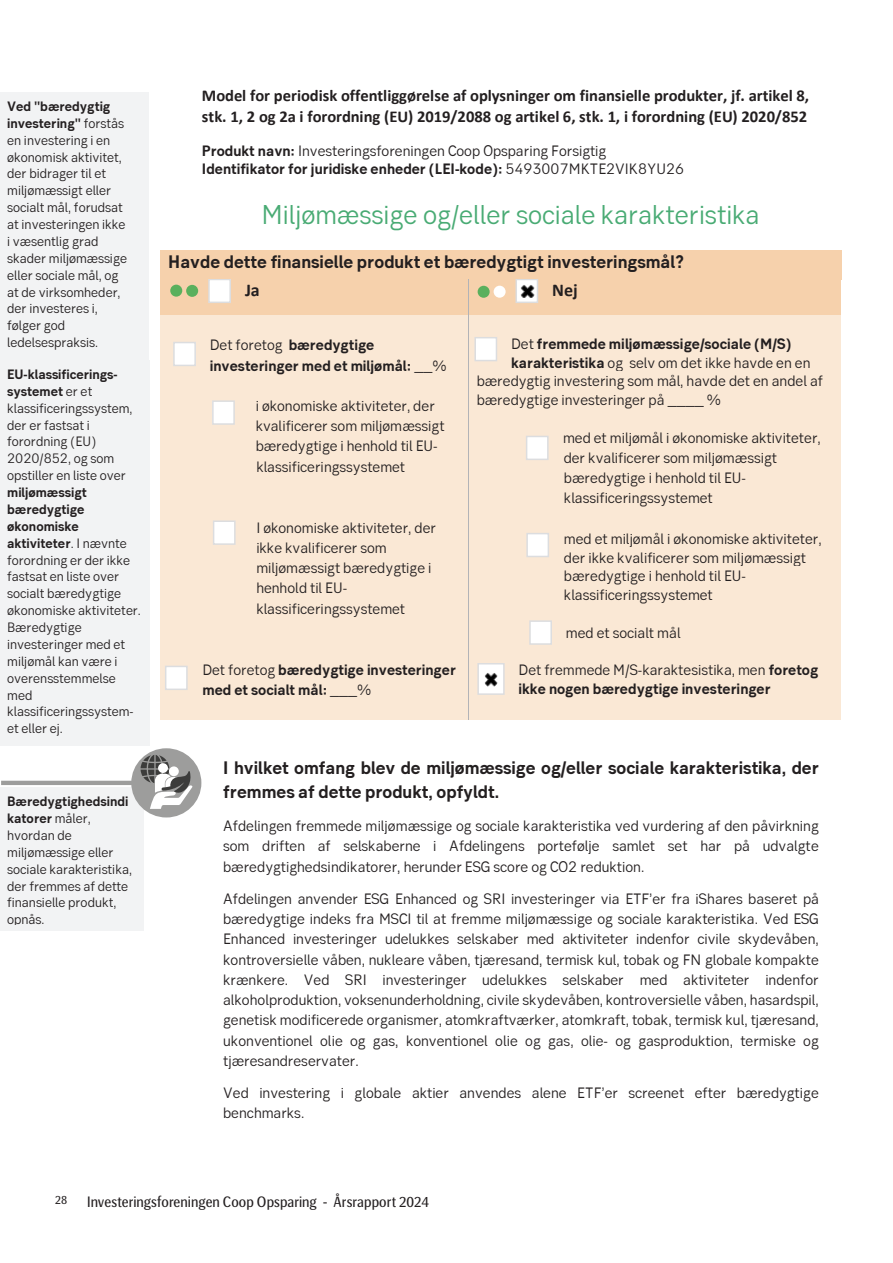
<style>
.page{position:relative;width:893px;height:1263px;background:#fff}
.page>*{position:absolute;margin:0;border:0;box-sizing:border-box;transform-origin:0 0}
.t1{font:27px "SEB Sans Serif";color:#49ab74}
.t2{font:700 18px/24.3px "SEB Sans Serif";color:#231f20}
.t3{font:700 18px "Calibri";color:#231f20}
.t4{font:700 16.5px/21.8px "Calibri";color:#231f20}
.t5{font:15px/20.2px "SEB Sans Serif";color:#231f20}
.t6{font:700 15px/20.4px "SEB Sans Serif";color:#231f20}
.t7{font:15px "SEB Basic";letter-spacing:.005em;color:#231f20}
.t8{font:13.5px/17px "SEB Sans Serif";color:#231f20}
.t9{font:12px "SEB Basic";color:#231f20}
.s1{font-weight:700}
.s2{font-family:"Calibri"}
.s3{font-weight:400}
</style>
<div class="page">
<div style="left:160px;top:250px;width:681px;height:29px;background:#f6d1ac"></div>
<div style="left:160px;top:279px;width:308px;height:36px;background:#f6d1ac"></div>
<div style="left:469px;top:279px;width:372px;height:36px;background:#f6d1ac"></div>
<hr style="left:468px;top:279px;width:1px;height:36px;background:#b2b3b7">
<div style="left:160px;top:315px;width:308px;height:345px;background:#fae8d5"></div>
<div style="left:469px;top:315px;width:372px;height:345px;background:#fae8d5"></div>
<hr style="left:468px;top:315px;width:1px;height:345px;background:#b2b3b7">
<div style="left:160px;top:660px;width:308px;height:59px;background:#fae8d5"></div>
<div style="left:469px;top:660px;width:372px;height:59px;background:#fae8d5"></div>
<hr style="left:468px;top:660px;width:1px;height:59px;background:#b2b3b7">
<div style="left:0;top:92px;width:148px;height:268px;background:#f2f3f4"></div>
<div style="left:0;top:360px;width:150px;height:386px;background:#f2f3f4"></div>
<div style="left:186px;top:285px;width:12px;height:12px;background:#5ab05d;border-radius:50%"></div>
<div style="left:209px;top:279px;width:21px;height:23px;background:#fff"></div>
<div style="left:208px;top:279px;width:23px;height:24px;border:2px solid #dcdddf"></div>
<div style="left:170px;top:285px;width:12px;height:12px;background:#5ab05d;border-radius:50%"></div>
<div style="left:494px;top:286px;width:12px;height:12px;background:#fff;border-radius:50%"></div>
<div style="left:478px;top:286px;width:12px;height:12px;background:#5ab05d;border-radius:50%"></div>
<div style="left:516px;top:279px;width:21px;height:23px;background:#fff"></div>
<div style="left:515px;top:279px;width:23px;height:24px;border:2px solid #dcdddf"></div>
<img style="left:521px;top:285px;width:13px;height:13px">
<div style="left:0;top:788px;width:144px;height:143px;background:#f2f3f4"></div>
<hr style="left:1px;top:781px;width:143px;height:4px;background:#9d9d9c">
<div style="left:131px;top:748px;width:70px;height:69px;background:#9d9d9c;border-radius:50%"></div>
<svg style="left:141px;top:755px;width:52px;height:54px"></svg>
<div style="left:174px;top:343px;width:21px;height:22px;background:#fff"></div>
<div style="left:173px;top:342px;width:23px;height:24px;border:2px solid #dcdddf"></div>
<div style="left:214px;top:521px;width:21px;height:23px;background:#fff"></div>
<div style="left:213px;top:520px;width:23px;height:25px;border:2px solid #dcdddf"></div>
<div style="left:213px;top:401px;width:21px;height:23px;background:#fff"></div>
<div style="left:212px;top:400px;width:23px;height:25px;border:2px solid #dcdddf"></div>
<div style="left:475px;top:338px;width:21px;height:23px;background:#fff"></div>
<div style="left:474px;top:337px;width:23px;height:24px;border:2px solid #dcdddf"></div>
<div style="left:527px;top:436px;width:21px;height:23px;background:#fff"></div>
<div style="left:526px;top:436px;width:23px;height:24px;border:2px solid #dcdddf"></div>
<div style="left:527px;top:534px;width:21px;height:22px;background:#fff"></div>
<div style="left:526px;top:533px;width:23px;height:24px;border:2px solid #dcdddf"></div>
<div style="left:530px;top:621px;width:21px;height:23px;background:#fff"></div>
<div style="left:529px;top:620px;width:23px;height:25px;border:2px solid #dcdddf"></div>
<div style="left:166px;top:666px;width:21px;height:23px;background:#fff"></div>
<div style="left:165px;top:666px;width:23px;height:24px;border:2px solid #dcdddf"></div>
<div style="left:478px;top:664px;width:26px;height:30px;background:#fff"></div>
<div style="left:477px;top:663px;width:28px;height:32px;border:2px solid #dcdddf"></div>
<img style="left:484px;top:673px;width:14px;height:13px">
<p class="t8" style="left:7px;top:98px;width:121px"><span class="s1">Ved "bæredygtig investering"</span> forstås en investering i en økonomisk aktivitet, der bidrager til et miljømæssigt eller socialt mål, forudsat at investeringen ikke i væsentlig grad skader miljømæssige eller sociale mål, og at de virksomheder, der investeres i, følger god ledelsespraksis.</p>
<p class="t8" style="left:7px;top:365px;width:135px"><span class="s1">EU-klassificerings&shy;systemet</span> er et klassificeringssystem, der er fastsat i forordning (EU)<br>2020/852, og som opstiller en liste over <span class="s1">miljømæssigt bæredygtige økonomiske aktiviteter</span>. I nævnte forordning er der ikke fastsat en liste over socialt bæredygtige økonomiske aktiviteter.<br>Bæredygtige investeringer med et miljømål kan være i overensstemmelse med klassificeringssystem&shy;et eller ej.</p>
<p class="t8" style="left:7px;top:793px;width:126px"><span class="s1">Bæredygtighedsindi katorer</span> måler, hvordan de miljømæssige eller sociale karakteristika, der fremmes af dette finansielle produkt, opnås.</p>
<p class="t4" style="left:202px;top:84px;width:609px">Model for periodisk offentliggørelse af oplysninger om finansielle produkter, jf. artikel 8, stk. 1, 2 og 2a i forordning (EU) 2019/2088 og artikel 6, stk. 1, i forordning (EU) 2020/852</p>
<p class="t5" style="left:202px;top:141px;width:484px;line-height:18.8px"><span class="s1">Produkt navn:</span> Investeringsforeningen Coop Opsparing Forsigtig<br><span class="s1">Identifikator for juridiske enheder (LEI-kode):</span> 5493007MKTE2VIK8YU26</p>
<p class="t1" style="left:262px;top:198px;width:500px">Miljømæssige og/eller sociale karakteristika</p>
<p class="t2" style="left:245px;top:247px;width:440px;line-height:28.7px;text-indent:-77px">Havde dette finansielle produkt et bæredygtigt investeringsmål?<br><span class="s2">Ja</span></p>
<p class="t3" style="left:552px;top:278px;width:27px">Nej</p>
<p class="t6" style="left:210px;top:335px;width:238px"><span class="s3">Det foretog</span> bæredygtige investeringer med et miljømål: <span class="s3">__%</span></p>
<p class="t5" style="left:256px;top:395px;width:190px">i økonomiske aktiviteter, der kvalificerer som miljømæssigt bæredygtige i henhold til EU&shy;klassificeringssystemet</p>
<p class="t5" style="left:256px;top:517px;width:181px">I økonomiske aktiviteter, der ikke kvalificerer som miljømæssigt bæredygtige i henhold til EU&shy;klassificeringssystemet</p>
<p class="t6" style="left:511px;top:333px;width:282px"><span class="s3">Det</span> fremmede miljømæssige/sociale (M/S)</p>
<p class="t5" style="left:511px;top:352px;width:301px"><span class="s1">karakteristika</span> og selv om det ikke havde en en</p>
<p class="t5" style="left:477px;top:371px;width:348px">bæredygtig investering som mål, havde det en andel af</p>
<p class="t5" style="left:477px;top:389px;width:246px">bæredygtige investeringer på ____ %</p>
<p class="t5" style="left:563px;top:427px;width:259px">med et miljømål i økonomiske aktiviteter, der kvalificerer som miljømæssigt bæredygtige i henhold til EU&shy;klassificeringssystemet</p>
<p class="t5" style="left:564px;top:529px;width:259px;line-height:18.8px">med et miljømål i økonomiske aktiviteter, der ikke kvalificerer som miljømæssigt bæredygtige i henhold til EU&shy;klassificeringssystemet</p>
<p class="t5" style="left:566px;top:622px;width:116px">med et socialt mål</p>
<p class="t6" style="left:202px;top:660px;width:255px"><span class="s3">Det foretog</span> bæredygtige investeringer med et socialt mål: <span class="s3">___%</span></p>
<p class="t6" style="left:519px;top:660px;width:301px;line-height:18.8px"><span class="s3">Det fremmede M/S-karaktesistika, men</span> foretog ikke nogen bæredygtige investeringer</p>
<p class="t2" style="left:223px;top:755px;width:597px">I hvilket omfang blev de miljømæssige og/eller sociale karakteristika, der fremmes af dette produkt, opfyldt.</p>
<p class="t5" style="left:223px;top:816px;width:597px;text-align:justify">Afdelingen fremmede miljømæssige og sociale karakteristika ved vurdering af den påvirkning som driften af selskaberne i Afdelingens portefølje samlet set har på udvalgte bæredygtighedsindikatorer, herunder ESG score og CO2 reduktion.</p>
<p class="t5" style="left:223px;top:888px;width:597px;text-align:justify">Afdelingen anvender ESG Enhanced og SRI investeringer via ETF’er fra iShares baseret på bæredygtige indeks fra MSCI til at fremme miljømæssige og sociale karakteristika. Ved ESG Enhanced investeringer udelukkes selskaber med aktiviteter indenfor civile skydevåben, kontroversielle våben, nukleare våben, tjæresand, termisk kul, tobak og FN globale kompakte krænkere. Ved SRI investeringer udelukkes selskaber med aktiviteter indenfor alkoholproduktion, voksenunderholdning, civile skydevåben, kontroversielle våben, hasardspil, genetisk modificerede organismer, atomkraftværker, atomkraft, tobak, termisk kul, tjæresand, ukonventionel olie og gas, konventionel olie og gas, olie- og gasproduktion, termiske og tjæresandreservater.</p>
<p class="t5" style="left:223px;top:1082px;width:597px">Ved investering i globale aktier anvendes alene ETF’er screenet efter bæredygtige benchmarks.</p>
<p class="t9" style="left:55px;top:1193px;width:13px">28</p>
<p class="t7" style="left:87px;top:1193px;width:343px">Investeringsforeningen Coop Opsparing - Årsrapport 2024</p>
</div>
